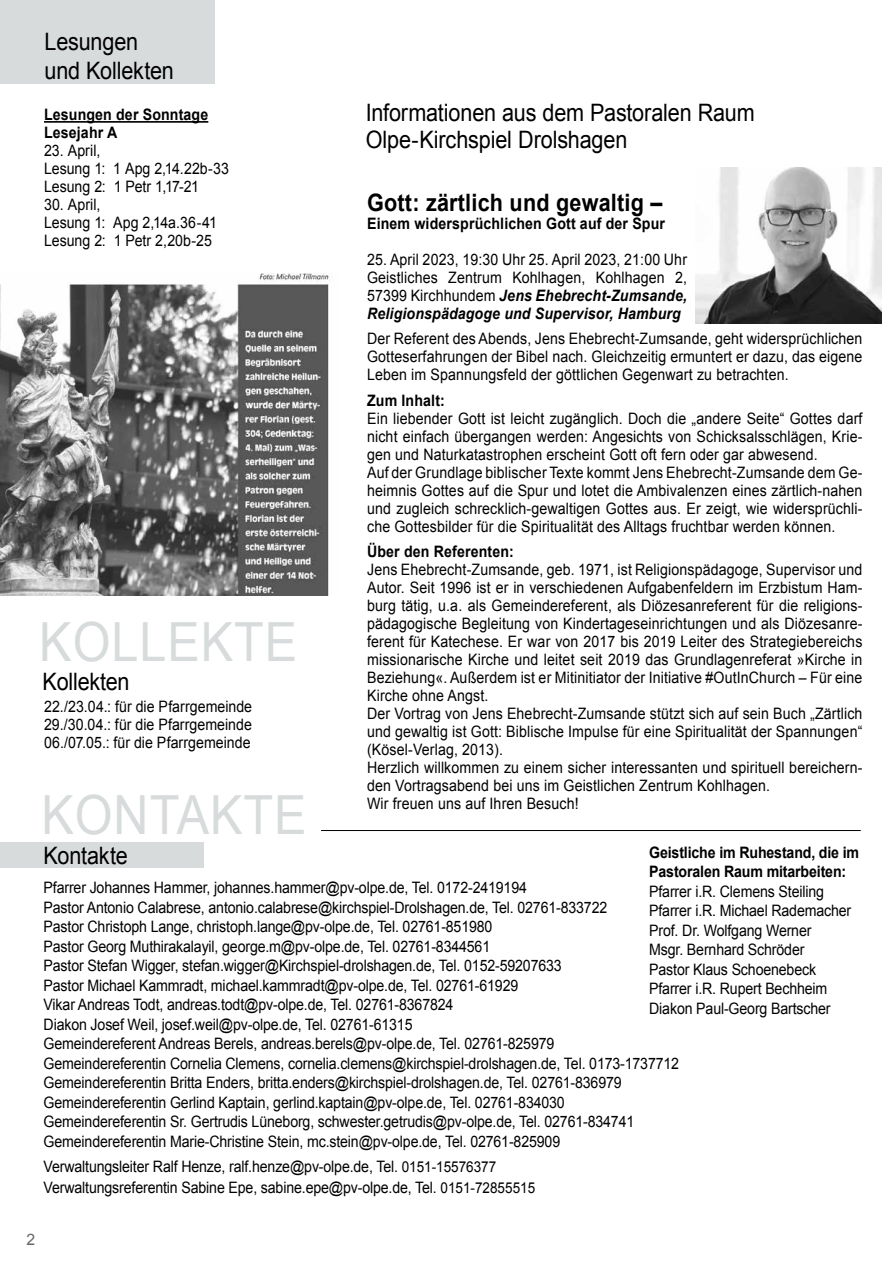
<style>
.page{position:relative;width:893px;height:1263px;background:#fff}
.page>*{position:absolute;margin:0;border:0;box-sizing:border-box;transform-origin:0 0}
.t1{font:54px "Arial";letter-spacing:.02em;color:#d8dbdc;scale:.9 1}
.t2{font:24px/28.8px "Arial";letter-spacing:-.01em;color:#000;scale:.9 1}
.t3{font:700 24px "Arial";letter-spacing:.01em;color:#000;scale:.9 1}
.t4{font:15.75px/18px "Arial";letter-spacing:.01em;color:#000;scale:.9 1}
.t5{font:15.75px/19.5px "Arial";letter-spacing:-.01em;color:#000;scale:.9 1}
.t6{font:700 15.75px/18px "Arial";letter-spacing:.01em;color:#000;scale:.9 1}
.t7{font:700 15.75px/19.5px "Arial";letter-spacing:-.01em;color:#000;scale:.9 1}
.t8{font:15.75px "Arial";color:#68676c}
.s1{font-weight:700;font-style:italic}
.s2{font-size:15px}
</style>
<div class="page">
<div style="left:0;top:0;width:215px;height:83px;background:#d8dbdc"></div>
<div style="left:0;top:842px;width:204px;height:25px;background:#d8dbdc"></div>
<hr style="left:44px;top:121px;width:164px;height:2px;background:#000">
<hr style="left:321px;top:830px;width:540px;height:1px;background:#000">
<img style="left:0;top:274px;width:329px;height:321px">
<img style="left:696px;top:167px;width:185px;height:156px">
<h2 class="t2" style="left:45px;top:27px;width:145px">Lesungen und Kollekten</h2>
<p class="t6" style="left:44px;top:106px;width:184px">Lesungen der Sonntage<br>Lesejahr A</p>
<p class="t4" style="left:44px;top:142px;width:207px">23. April,<br>Lesung 1: 1 Apg 2,14.22b-33<br>Lesung 2: 1 Petr 1,17-21</p>
<p class="t4" style="left:44px;top:196px;width:194px">30. April,<br>Lesung 1: Apg 2,14a.36-41<br>Lesung 2: 1 Petr 2,20b-25</p>
<h1 class="t1" style="left:39px;top:606px;width:288px">KOLLEKTE</h1>
<h2 class="t2" style="left:43px;top:667px;width:98px">Kollekten</h2>
<p class="t4" style="left:44px;top:697px;width:233px;text-align:justify">22./23.04.: für die Pfarrgemeinde 29./30.04.: für die Pfarrgemeinde 06./07.05.: für die Pfarrgemeinde</p>
<h1 class="t1" style="left:41px;top:780px;width:296px">KONTAKTE</h1>
<h2 class="t2" style="left:366px;top:100px;width:434px;line-height:27px">Informationen aus dem Pastoralen Raum<br>Olpe-Kirchspiel Drolshagen</h2>
<h2 class="t3" style="left:367px;top:186px;width:330px">Gott: zärtlich und gewaltig –</h2>
<p class="t6" style="left:367px;top:215px;width:333px">Einem widersprüchlichen Gott auf der Spur</p>
<p class="t4" style="left:367px;top:250px;width:357px;text-align:justify">25. April 2023, 19:30 Uhr 25. April 2023, 21:00 Uhr Geistliches Zentrum Kohlhagen, Kohlhagen 2, 57399 Kirchhundem <span class="s1">Jens Ehebrecht-Zumsande, Religionspädagoge und Supervisor, Hamburg</span></p>
<p class="t4" style="left:367px;top:330px;width:552px;text-align:justify">Der Referent des Abends, Jens Ehebrecht-Zumsande, geht widersprüchlichen Gotteserfahrungen der Bibel nach. Gleichzeitig ermuntert er dazu, das eigene Leben im Spannungsfeld der göttlichen Gegenwart zu betrachten.</p>
<p class="t6" style="left:367px;top:392px;width:88px">Zum Inhalt:</p>
<p class="t4" style="left:367px;top:409px;width:552px">Ein liebender Gott ist leicht zugänglich. Doch die „andere Seite“ Gottes darf nicht einfach übergangen werden: Angesichts von Schicksalsschlägen, Krie&shy;gen und Naturkatastrophen erscheint Gott oft fern oder gar abwesend.<br>Auf der Grundlage biblischer Texte kommt Jens Ehebrecht-Zumsande dem Ge&shy;heimnis Gottes auf die Spur und lotet die Ambivalenzen eines zärtlich-nahen und zugleich schrecklich-gewaltigen Gottes aus. Er zeigt, wie widersprüchli&shy;che Gottesbilder für die Spiritualität des Alltags fruchtbar werden können.</p>
<p class="t6" style="left:367px;top:543px;width:165px">Über den Referenten:</p>
<p class="t4" style="left:367px;top:561px;width:552px">Jens Ehebrecht-Zumsande, geb. 1971, ist Religionspädagoge, Supervisor und Autor. Seit 1996 ist er in verschiedenen Aufgabenfeldern im Erzbistum Ham&shy;burg tätig, u.a. als Gemeindereferent, als Diözesanreferent für die religions&shy;pädagogische Begleitung von Kindertageseinrichtungen und als Diözesanre&shy;ferent für Katechese. Er war von 2017 bis 2019 Leiter des Strategiebereichs missionarische Kirche und leitet seit 2019 das Grundlagenreferat »Kirche in Beziehung«. Außerdem ist er Mitinitiator der Initiative #OutInChurch – Für eine Kirche ohne Angst.<br>Der Vortrag von Jens Ehebrecht-Zumsande stützt sich auf sein Buch „Zärtlich und gewaltig ist Gott: Biblische Impulse für eine Spiritualität der Spannungen“ (Kösel-Verlag, 2013).<br>Herzlich willkommen zu einem sicher interessanten und spirituell bereichern&shy;den Vortragsabend bei uns im Geistlichen Zentrum Kohlhagen.<br>Wir freuen uns auf Ihren Besuch!</p>
<p class="t7" style="left:649px;top:843px;width:235px">Geistliche im Ruhestand, die im<br>Pastoralen Raum mitarbeiten:</p>
<p class="t5" style="left:649px;top:881px;width:226px">Pfarrer i.R. Clemens Steiling<br>Pfarrer i.R. Michael Rademacher<br>Prof. Dr. Wolfgang Werner<br>Msgr. Bernhard Schröder<br>Pastor Klaus Schoenebeck<br>Pfarrer i.R. Rupert Bechheim<br>Diakon Paul-Georg Bartscher</p>
<h2 class="t2" style="left:44px;top:841px;width:95px">Kontakte</h2>
<p class="t5" style="left:44px;top:878px;width:708px">Pfarrer Johannes Hammer, johannes.hammer@pv-olpe.de, Tel. 0172-2419194<br>Pastor Antonio Calabrese, antonio.calabrese@kirchspiel-Drolshagen.de, Tel. 02761-833722<br>Pastor Christoph Lange, christoph.lange@pv-olpe.de, Tel. 02761-851980<br>Pastor Georg Muthirakalayil, george.m@pv-olpe.de, Tel. 02761-8344561<br>Pastor Stefan Wigger, stefan.wigger@Kirchspiel-drolshagen.de, Tel. 0152-59207633<br>Pastor Michael Kammradt, michael.kammradt@pv-olpe.de, Tel. 02761-61929<br>Vikar Andreas Todt, andreas.todt@pv-olpe.de, Tel. 02761-8367824<br>Diakon Josef Weil, josef.weil@pv-olpe.de, Tel. 02761-61315<br>Gemeindereferent Andreas Berels, andreas.berels@pv-olpe.de, Tel. 02761-825979<br>Gemeindereferentin Cornelia Clemens, cornelia.clemens@kirchspiel-drolshagen.de, Tel. 0173-1737712<br>Gemeindereferentin Britta Enders, britta.enders@kirchspiel-drolshagen.de, Tel. 02761-836979<br>Gemeindereferentin Gerlind Kaptain, gerlind.kaptain@pv-olpe.de, Tel. 02761-834030<br>Gemeindereferentin Sr. Gertrudis Lüneborg, schwester.getrudis@pv-olpe.de, Tel. 02761-834741<br>Gemeindereferentin Marie-Christine Stein, mc.stein@pv-olpe.de, Tel. 02761-825909</p>
<p class="t5" style="left:44px;top:1156px;width:548px;line-height:21px">Verwaltungsleiter Ralf Henze, ralf.henze@pv-olpe.de, Tel. <span class="s2">0151-15576377<br></span>Verwaltungsreferentin Sabine Epe, sabine.epe@pv-olpe.de, Tel. <span class="s2">0151-72855515</span></p>
<p class="t8" style="left:27px;top:1229px;width:10px">2</p>
</div>
